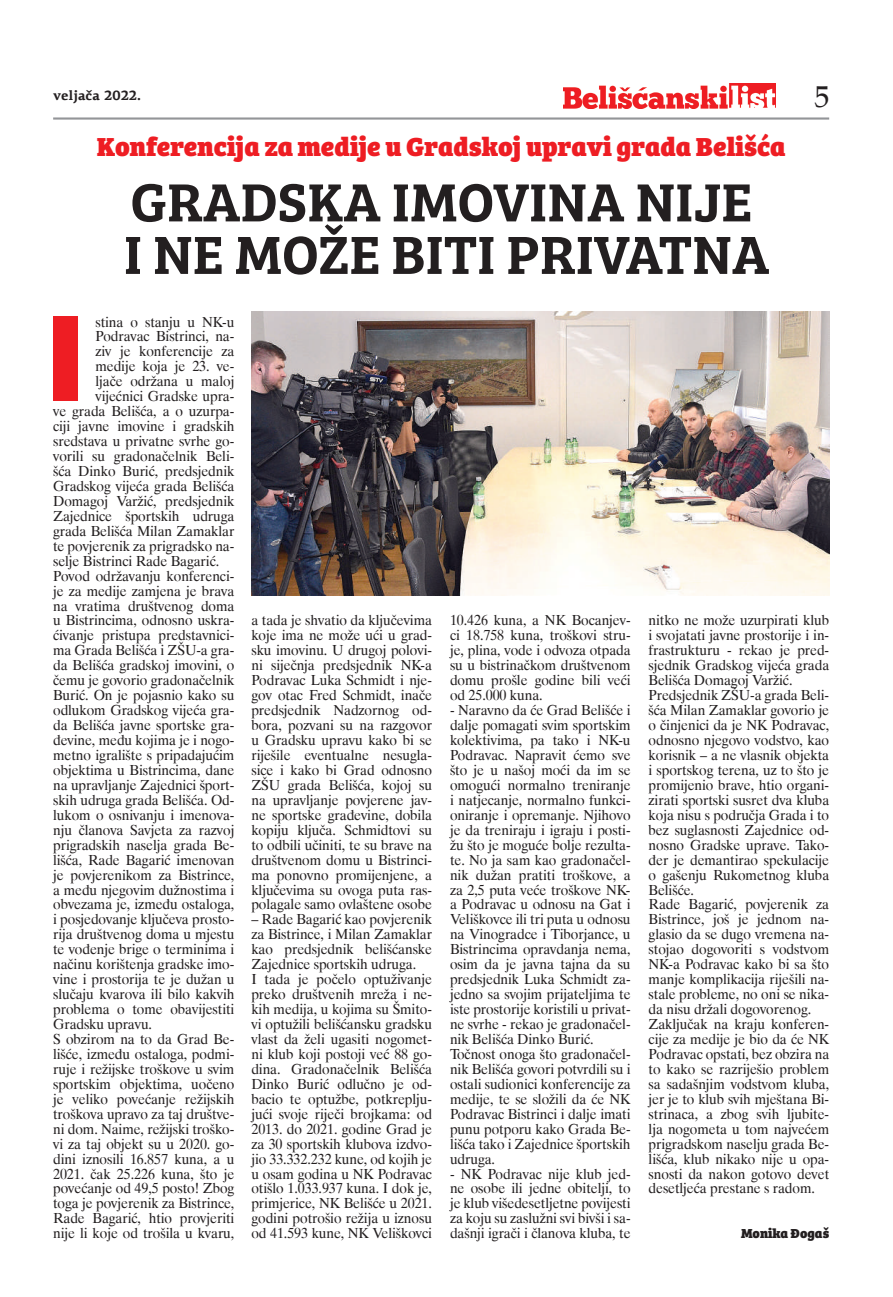
<style>
.page{position:relative;width:893px;height:1297px;background:#fff}
.page>*{position:absolute;margin:0;border:0;box-sizing:border-box;transform-origin:0 0}
.t1{font:900 122.7px "PF Agora Sans Pro";color:#ee1d23}
.t2{font:600 55.5px/52.5px "Bree Serif";color:#231f20}
.t3{font:30px "Palatino Roman";color:#231f20}
.t4{font:800 27px "Bree Serif";color:#ee1d23}
.t5{font:14.25px/15px "Dutch 801 BT";letter-spacing:-.005em;color:#231f20;text-align:justify}
.t6{font:700 13.5px "PF Agora Serif Pro";color:#231f20}
.t7{font:800 13.5px "Bree Serif";color:#231f20}
</style>
<div class="page">
<img style="left:563px;top:83px;width:213px;height:25px">
<hr style="left:53px;top:117px;width:776px;height:3px;background:#939598">
<img style="left:251px;top:312px;width:578px;height:284px">
<p class="t6" style="left:53px;top:87px;width:89px">veljača 2022.</p>
<h3 class="t3" style="left:814px;top:80px;width:16px">5</h3>
<h3 class="t4" style="left:97px;top:125px;width:690px">Konferencija za medije u Gradskoj upravi grada Belišća</h3>
<h2 class="t2" style="left:124px;top:172px;width:647px">GRADSKA IMOVINA NIJE<br>I NE MOŽE BITI PRIVATNA</h2>
<h1 class="t1" style="left:44px;top:278px;width:44px">I</h1>
<p class="t5" style="left:95px;top:314px;width:140px">stina o stanju u NK-u</p>
<p class="t5" style="left:95px;top:329px;width:140px">Podravac Bistrinci, na-</p>
<p class="t5" style="left:95px;top:344px;width:140px">ziv je konferencije za</p>
<p class="t5" style="left:95px;top:359px;width:140px">medije koja je 23. ve-</p>
<p class="t5" style="left:95px;top:374px;width:140px">ljače održana u maloj</p>
<p class="t5" style="left:95px;top:389px;width:140px">vijećnici Gradske upra-</p>
<p class="t5" style="left:53px;top:404px;width:183px">ve grada Belišća, a o uzurpa-</p>
<p class="t5" style="left:53px;top:419px;width:183px">ciji javne imovine i gradskih</p>
<p class="t5" style="left:53px;top:434px;width:183px">sredstava u privatne svrhe go-</p>
<p class="t5" style="left:53px;top:448px;width:183px">vorili su gradonačelnik Beli-</p>
<p class="t5" style="left:53px;top:463px;width:183px">šća Dinko Burić, predsjednik</p>
<p class="t5" style="left:53px;top:478px;width:183px">Gradskog vijeća grada Belišća</p>
<p class="t5" style="left:53px;top:493px;width:183px">Domagoj Varžić, predsjednik</p>
<p class="t5" style="left:53px;top:508px;width:183px">Zajednice športskih udruga</p>
<p class="t5" style="left:53px;top:523px;width:183px">grada Belišća Milan Zamaklar</p>
<p class="t5" style="left:53px;top:538px;width:183px">te povjerenik za prigradsko na-</p>
<p class="t5" style="left:53px;top:553px;width:168px">selje Bistrinci Rade Bagarić.</p>
<p class="t5" style="left:53px;top:568px;width:183px">Povod održavanju konferenci-</p>
<p class="t5" style="left:53px;top:583px;width:183px">je za medije zamjena je brava</p>
<p class="t5" style="left:53px;top:598px;width:183px">na vratima društvenog doma</p>
<p class="t5" style="left:53px;top:613px;width:183px">u Bistrincima, odnosno uskra-</p>
<p class="t5" style="left:53px;top:628px;width:183px">ćivanje pristupa predstavnici-</p>
<p class="t5" style="left:53px;top:643px;width:183px">ma Grada Belišća i ZŠU-a gra-</p>
<p class="t5" style="left:53px;top:658px;width:183px">da Belišća gradskoj imovini, o</p>
<p class="t5" style="left:53px;top:673px;width:183px">čemu je govorio gradonačelnik</p>
<p class="t5" style="left:53px;top:688px;width:183px">Burić. On je pojasnio kako su</p>
<p class="t5" style="left:53px;top:703px;width:183px">odlukom Gradskog vijeća gra-</p>
<p class="t5" style="left:53px;top:717px;width:183px">da Belišća javne sportske gra-</p>
<p class="t5" style="left:53px;top:732px;width:183px">đevine, među kojima je i nogo-</p>
<p class="t5" style="left:53px;top:747px;width:183px">metno igralište s pripadajućim</p>
<p class="t5" style="left:53px;top:762px;width:183px">objektima u Bistrincima, dane</p>
<p class="t5" style="left:53px;top:777px;width:183px">na upravljanje Zajednici šport-</p>
<p class="t5" style="left:53px;top:792px;width:183px">skih udruga grada Belišća. Od-</p>
<p class="t5" style="left:53px;top:807px;width:183px">lukom o osnivanju i imenova-</p>
<p class="t5" style="left:53px;top:822px;width:183px">nju članova Savjeta za razvoj</p>
<p class="t5" style="left:53px;top:837px;width:183px">prigradskih naselja grada Be-</p>
<p class="t5" style="left:53px;top:852px;width:183px">lišća, Rade Bagarić imenovan</p>
<p class="t5" style="left:53px;top:867px;width:183px">je povjerenikom za Bistrince,</p>
<p class="t5" style="left:53px;top:882px;width:183px">a među njegovim dužnostima i</p>
<p class="t5" style="left:53px;top:897px;width:183px">obvezama je, između ostaloga,</p>
<p class="t5" style="left:53px;top:912px;width:183px">i posjedovanje ključeva prosto-</p>
<p class="t5" style="left:53px;top:927px;width:183px">rija društvenog doma u mjestu</p>
<p class="t5" style="left:53px;top:942px;width:183px">te vođenje brige o terminima i</p>
<p class="t5" style="left:53px;top:957px;width:183px">načinu korištenja gradske imo-</p>
<p class="t5" style="left:53px;top:972px;width:183px">vine i prostorija te je dužan u</p>
<p class="t5" style="left:53px;top:987px;width:183px">slučaju kvarova ili bilo kakvih</p>
<p class="t5" style="left:53px;top:1001px;width:183px">problema o tome obavijestiti</p>
<p class="t5" style="left:53px;top:1016px;width:100px">Gradsku upravu.</p>
<p class="t5" style="left:53px;top:1031px;width:183px">S obzirom na to da Grad Be-</p>
<p class="t5" style="left:53px;top:1046px;width:183px">lišće, između ostaloga, podmi-</p>
<p class="t5" style="left:53px;top:1061px;width:183px">ruje i režijske troškove u svim</p>
<p class="t5" style="left:53px;top:1076px;width:183px">sportskim objektima, uočeno</p>
<p class="t5" style="left:53px;top:1091px;width:183px">je veliko povećanje režijskih</p>
<p class="t5" style="left:53px;top:1106px;width:183px">troškova upravo za taj društve-</p>
<p class="t5" style="left:53px;top:1121px;width:183px">ni dom. Naime, režijski troško-</p>
<p class="t5" style="left:53px;top:1136px;width:183px">vi za taj objekt su u 2020. go-</p>
<p class="t5" style="left:53px;top:1151px;width:183px">dini iznosili 16.857 kuna, a u</p>
<p class="t5" style="left:53px;top:1166px;width:183px">2021. čak 25.226 kuna, što je</p>
<p class="t5" style="left:53px;top:1181px;width:183px">povećanje od 49,5 posto! Zbog</p>
<p class="t5" style="left:53px;top:1196px;width:183px">toga je povjerenik za Bistrince,</p>
<p class="t5" style="left:53px;top:1211px;width:183px">Rade Bagarić, htio provjeriti</p>
<p class="t5" style="left:53px;top:1226px;width:183px">nije li koje od trošila u kvaru,</p>
<p class="t5" style="left:251px;top:613px;width:182px">a tada je shvatio da ključevima koje ima ne može ući u grad&shy;sku imovinu. U drugoj polovi&shy;ni siječnja predsjednik NK-a Podravac Luka Schmidt i nje&shy;gov otac Fred Schmidt, inače predsjednik Nadzornog od&shy;bora, pozvani su na razgovor u Gradsku upravu kako bi se riješile eventualne nesugla&shy;sice i kako bi Grad odnosno ZŠU grada Belišća, kojoj su na upravljanje povjerene jav&shy;ne sportske građevine, dobila kopiju ključa. Schmidtovi su to odbili učiniti, te su brave na društvenom domu u Bistrinci&shy;ma ponovno promijenjene, a ključevima su ovoga puta ras&shy;polagale samo ovlaštene osobe</p>
<p class="t5" style="left:251px;top:912px;width:182px;text-align:left">– Rade Bagarić kao povjerenik za Bistrince, i Milan Zamaklar kao predsjednik belišćanske<br>Zajednice sportskih udruga.<br>I tada je počelo optuživanje preko društvenih mreža i ne&shy;kih medija, u kojima su Šmito&shy;vi optužili belišćansku gradsku vlast da želi ugasiti nogomet&shy;ni klub koji postoji već 88 go&shy;dina. Gradonačelnik Belišća<br>Dinko Burić odlučno je od&shy;bacio te optužbe, potkreplju&shy;jući svoje riječi brojkama: od<br>2013. do 2021. godine Grad je za 30 sportskih klubova izdvo&shy;jio 33.332.232 kune, od kojih je u osam godina u NK Podravac otišlo 1.033.937 kuna. I dok je, primjerice, NK Belišće u 2021. godini potrošio režija u iznosu od 41.593 kune, NK Veliškovci</p>
<p class="t5" style="left:450px;top:613px;width:182px">10.426 kuna, a NK Bocanjev&shy;ci 18.758 kuna, troškovi stru&shy;je, plina, vode i odvoza otpada su u bistrinačkom društvenom domu prošle godine bili veći od 25.000 kuna.</p>
<p class="t5" style="left:450px;top:703px;width:182px;text-align:left">- Naravno da će Grad Belišće i dalje pomagati svim sportskim kolektivima, pa tako i NK-u<br>Podravac. Napravit ćemo sve što je u našoj moći da im se omogući normalno treniranje i natjecanje, normalno funkci&shy;oniranje i opremanje. Njihovo je da treniraju i igraju i posti&shy;žu što je moguće bolje rezulta&shy;te. No ja sam kao gradonačel&shy;nik dužan pratiti troškove, a za 2,5 puta veće troškove NK&shy;a Podravac u odnosu na Gat i<br>Veliškovce ili tri puta u odnosu na Vinogradce i Tiborjance, u<br>Bistrincima opravdanja nema, osim da je javna tajna da su predsjednik Luka Schmidt za&shy;jedno sa svojim prijateljima te iste prostorije koristili u privat&shy;ne svrhe - rekao je gradonačel&shy;nik Belišća Dinko Burić.<br>Točnost onoga što gradonačel&shy;nik Belišća govori potvrdili su i ostali sudionici konferencije za medije, te se složili da će NK<br>Podravac Bistrinci i dalje imati punu potporu kako Grada Be&shy;lišća tako i Zajednice športskih udruga.</p>
<p class="t5" style="left:450px;top:1166px;width:182px">- NK Podravac nije klub jed&shy;ne osobe ili jedne obitelji, to je klub višedesetljetne povijesti za koju su zaslužni svi bivši i sa&shy;dašnji igrači i članova kluba, te</p>
<p class="t5" style="left:649px;top:613px;width:182px;text-align:left">nitko ne može uzurpirati klub i svojatati javne prostorije i in&shy;frastrukturu - rekao je pred&shy;sjednik Gradskog vijeća grada<br>Belišća Domagoj Varžić.<br>Predsjednik ZŠU-a grada Beli&shy;šća Milan Zamaklar govorio je o činjenici da je NK Podravac, odnosno njegovo vodstvo, kao korisnik – a ne vlasnik objekta i sportskog terena, uz to što je promijenio brave, htio organi&shy;zirati sportski susret dva kluba koja nisu s područja Grada i to bez suglasnosti Zajednice od&shy;nosno Gradske uprave. Tako&shy;đer je demantirao spekulacije o gašenju Rukometnog kluba<br>Belišće.<br>Rade Bagarić, povjerenik za<br>Bistrince, još je jednom na&shy;glasio da se dugo vremena na&shy;stojao dogovoriti s vodstvom<br>NK-a Podravac kako bi sa što manje komplikacija riješili na&shy;stale probleme, no oni se nika&shy;da nisu držali dogovorenog.<br>Zaključak na kraju konferen&shy;cije za medije je bio da će NK<br>Podravac opstati, bez obzira na to kako se razriješio problem sa sadašnjim vodstvom kluba, jer je to klub svih mještana Bi&shy;strinaca, a zbog svih ljubite&shy;lja nogometa u tom najvećem prigradskom naselju grada Be&shy;lišća, klub nikako nije u opa&shy;snosti da nakon gotovo devet desetljeća prestane s radom.</p>
<p class="t7" style="left:741px;top:1223px;width:90px">Monika Đogaš</p>
</div>
